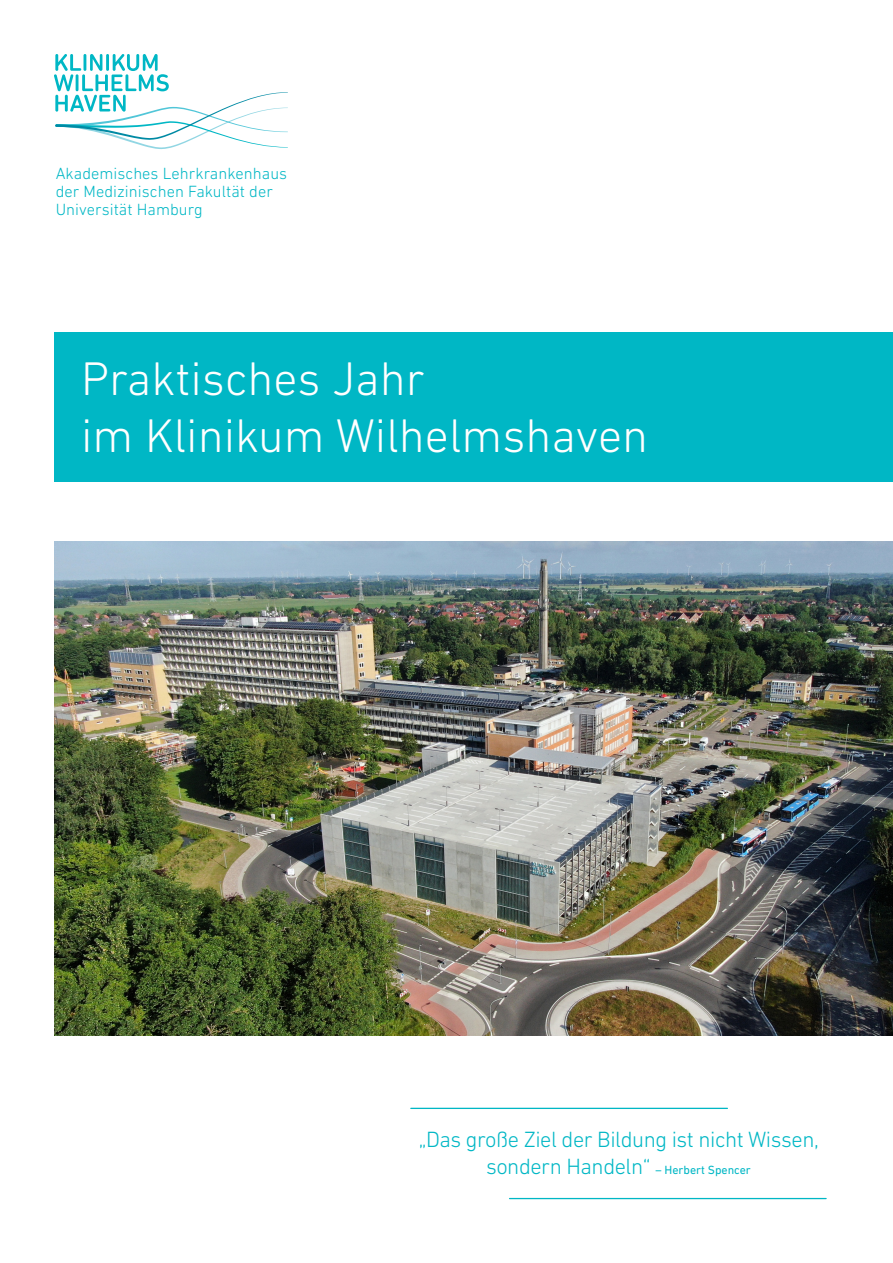
<style>
.page{position:relative;width:893px;height:1263px;background:#fff}
.page>*{position:absolute;margin:0;border:0;box-sizing:border-box;transform-origin:0 0}
.t1{font:300 48px/57.6px "DIN Next LT Pro";color:#fff}
.t2{font:300 22.35px/26.8px "DIN Next LT Pro";letter-spacing:-.02em;color:#00b7c5;text-align:center}
.t3{font:300 16.5px/18px "DIN Next LT Pro";letter-spacing:.005em;color:#00b7c5}
.s1{font-weight:400;font-size:12.15px}
</style>
<div class="page">
<img style="left:54px;top:542px;width:839px;height:494px">
<svg style="left:54px;top:54px;width:234px;height:95px"></svg>
<hr style="left:411px;top:1108px;width:316px;height:1px;background:#00b7c5">
<hr style="left:510px;top:1198px;width:316px;height:1px;background:#00b7c5">
<div style="left:54px;top:332px;width:839px;height:150px;background:#00b7c5"></div>
<p class="t3" style="left:56px;top:164px;width:233px">Akademisches Lehrkrankenhaus der Medizinischen Fakultät der<br>Universität Hamburg</p>
<h1 class="t1" style="left:81px;top:349px;width:569px">Praktisches Jahr<br>im Klinikum Wilhelmshaven</h1>
<h2 class="t2" style="left:419px;top:1126px;width:402px">„Das große Ziel der Bildung ist nicht Wissen, sondern Handeln“ <span class="s1">– Herbert Spencer</span></h2>
</div>
